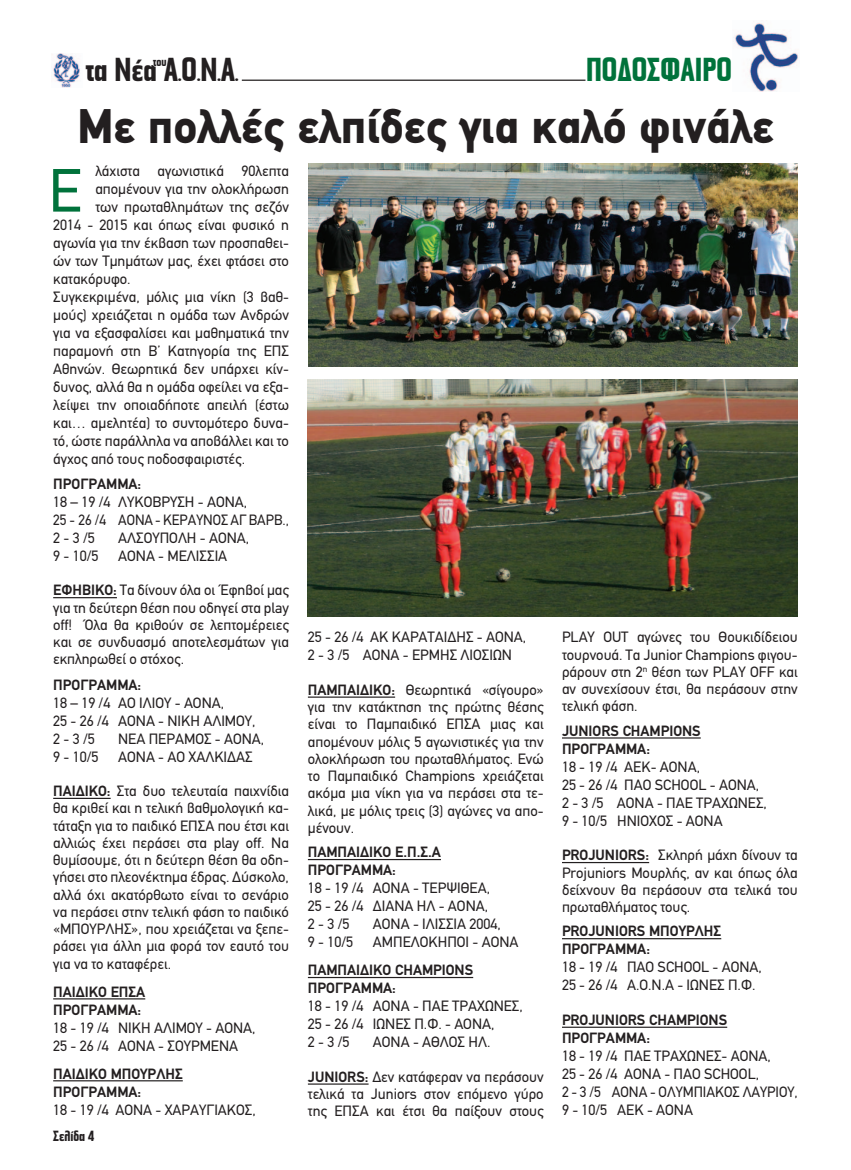
<style>
.page{position:relative;width:851px;height:1170px;background:#fff}
.page>*{position:absolute;margin:0;border:0;box-sizing:border-box;transform-origin:0 0}
.t1{font:61.12px "PF Din Text";color:#00723b}
.t2{font:900 48.75px "PF Din Text";color:#231f20}
.t3{font:700 33.75px "PF Stiele Futura";color:#231f20;scale:1.05 1}
.t4{font:700 33.75px "PF Stiele Futura";color:#00723b;scale:1.05 1}
.t5{font:15px/17.2px "PF Din Text";color:#231f20}
.t6{font:700 15px/18px "PF Din Text";color:#231f20}
.t7{font:700 15px "PF Stiele Futura";color:#231f20;scale:1.05 1}
.t8{font:700 13.12px "PF Stiele Futura";color:#231f20;scale:1.05 1}
.s1{font-size:18.75px}
.s2{font-weight:700}
</style>
<div class="page">
<hr style="left:242px;top:80px;width:343px;height:1px;background:#231f20">
<img style="left:51px;top:53px;width:29px;height:34px">
<img style="left:733px;top:23px;width:66px;height:69px">
<hr style="left:53px;top:597px;width:64px;height:1px;background:#231f20">
<hr style="left:53px;top:797px;width:58px;height:2px;background:#231f20">
<hr style="left:53px;top:998px;width:92px;height:1px;background:#231f20">
<hr style="left:53px;top:1080px;width:130px;height:1px;background:#231f20">
<hr style="left:308px;top:696px;width:87px;height:1px;background:#231f20">
<hr style="left:308px;top:858px;width:133px;height:2px;background:#231f20">
<hr style="left:308px;top:976px;width:165px;height:2px;background:#231f20">
<hr style="left:308px;top:1083px;width:60px;height:1px;background:#231f20">
<hr style="left:562px;top:737px;width:138px;height:1px;background:#231f20">
<hr style="left:562px;top:861px;width:87px;height:2px;background:#231f20">
<hr style="left:562px;top:938px;width:159px;height:1px;background:#231f20">
<hr style="left:562px;top:1026px;width:165px;height:1px;background:#231f20">
<img style="left:308px;top:163px;width:489px;height:204px">
<img style="left:307px;top:379px;width:490px;height:238px">
<h3 class="t4" style="left:586px;top:50px;width:140px">ΠΟΔΟΣΦΑΙΡΟ</h3>
<h2 class="t2" style="left:77px;top:97px;width:698px">Με πολλές ελπίδες για καλό φινάλε</h2>
<h3 class="t3" style="left:86px;top:50px;width:147px">τα Nέα Α<span class="s1">.</span>Ο<span class="s1">.</span>Ν<span class="s1">.</span>Α<span class="s1">.</span></h3>
<p class="t8" style="left:153px;top:54px;width:14px">του</p>
<h1 class="t1" style="left:49px;top:155px;width:35px">Ε</h1>
<p class="t5" style="left:95px;top:162px;width:195px">λάχιστα αγωνιστικά 90λεπτα</p>
<p class="t5" style="left:95px;top:180px;width:195px">απομένουν για την ολοκλήρωση</p>
<p class="t5" style="left:95px;top:198px;width:195px">των πρωταθλημάτων της σεζόν</p>
<p class="t5" style="left:53px;top:216px;width:237px">2014 - 2015 και όπως είναι φυσικό η</p>
<p class="t5" style="left:53px;top:234px;width:237px">αγωνία για την έκβαση των προσπαθει-</p>
<p class="t5" style="left:53px;top:252px;width:237px">ών των Τμημάτων μας, έχει φτάσει στο</p>
<p class="t5" style="left:53px;top:270px;width:79px">κατακόρυφο.</p>
<p class="t5" style="left:53px;top:288px;width:237px">Συγκεκριμένα, μόλις μια νίκη (3 βαθ-</p>
<p class="t5" style="left:53px;top:306px;width:237px">μούς) χρειάζεται η ομάδα των Ανδρών</p>
<p class="t5" style="left:53px;top:324px;width:237px">για να εξασφαλίσει και μαθηματικά την</p>
<p class="t5" style="left:53px;top:342px;width:237px">παραμονή στη Β’ Κατηγορία της ΕΠΣ</p>
<p class="t5" style="left:53px;top:360px;width:237px">Αθηνών. Θεωρητικά δεν υπάρχει κίν-</p>
<p class="t5" style="left:53px;top:378px;width:237px">δυνος, αλλά θα η ομάδα οφείλει να εξα-</p>
<p class="t5" style="left:53px;top:396px;width:237px">λείψει την οποιαδήποτε απειλή (έστω</p>
<p class="t5" style="left:53px;top:414px;width:237px">και… αμελητέα) το συντομότερο δυνα-</p>
<p class="t5" style="left:53px;top:432px;width:237px">τό, ώστε παράλληλα να αποβάλλει και το</p>
<p class="t5" style="left:53px;top:450px;width:193px">άγχος από τους ποδοσφαιριστές.</p>
<p class="t6" style="left:53px;top:474px;width:90px">ΠΡΟΓΡΑΜΜΑ:</p>
<p class="t5" style="left:53px;top:493px;width:237px;line-height:18px">18 – 19 /4 ΛΥΚΟΒΡΥΣΗ - ΑΟΝΑ,<br>25 - 26 /4 ΑΟΝΑ - ΚΕΡΑΥΝΟΣ ΑΓ ΒΑΡΒ.,<br>2 - 3 /5</p>
<p class="t5" style="left:118px;top:529px;width:132px">ΑΛΣΟΥΠΟΛΗ - ΑΟΝΑ,</p>
<p class="t5" style="left:53px;top:547px;width:47px">9 - 10/5</p>
<p class="t5" style="left:118px;top:547px;width:110px">ΑΟΝΑ - ΜΕΛΙΣΣΙΑ</p>
<p class="t5" style="left:53px;top:581px;width:237px;text-align:justify"><span class="s2">ΕΦΗΒΙΚΟ:</span> Τα δίνουν όλα οι Έφηβοί μας για τη δεύτερη θέση που οδηγεί στα play off! Όλα θα κριθούν σε λεπτομέρειες και σε συνδυασμό αποτελεσμάτων για εκπληρωθεί ο στόχος.</p>
<p class="t6" style="left:53px;top:675px;width:90px">ΠΡΟΓΡΑΜΜΑ:</p>
<p class="t5" style="left:53px;top:693px;width:204px;line-height:18px">18 – 19 /4 ΑΟ ΙΛΙΟΥ - ΑΟΝΑ,<br>25 - 26 /4 ΑΟΝΑ - ΝΙΚΗ ΑΛΙΜΟΥ,<br>2 - 3 /5</p>
<p class="t5" style="left:118px;top:729px;width:147px">ΝΕΑ ΠΕΡΑΜΟΣ - ΑΟΝΑ,</p>
<p class="t5" style="left:53px;top:747px;width:47px">9 - 10/5</p>
<p class="t5" style="left:118px;top:747px;width:136px">ΑΟΝΑ - ΑΟ ΧΑΛΚΙΔΑΣ</p>
<p class="t5" style="left:53px;top:782px;width:237px;text-align:justify"><span class="s2">ΠΑΙΔΙΚΟ:</span> Στα δυο τελευταία παιχνίδια θα κριθεί και η τελική βαθμολογική κα&shy;τάταξη για το παιδικό ΕΠΣΑ που έτσι και αλλιώς έχει περάσει στα play off. Να θυμίσουμε, ότι η δεύτερη θέση θα οδη&shy;γήσει στο πλεονέκτημα έδρας. Δύσκολο, αλλά όχι ακατόρθωτο είναι το σενάριο να περάσει στην τελική φάση το παιδικό «ΜΠΟΥΡΛΗΣ», που χρειάζεται να ξεπε&shy;ράσει για άλλη μια φορά τον εαυτό του για να το καταφέρει.</p>
<p class="t6" style="left:53px;top:982px;width:94px">ΠΑΙΔΙΚΟ ΕΠΣΑ<br>ΠΡΟΓΡΑΜΜΑ:</p>
<p class="t5" style="left:53px;top:1018px;width:204px;line-height:18px">18 - 19 /4 ΝΙΚΗ ΑΛΙΜΟΥ - ΑΟΝΑ,<br>25 - 26 /4 ΑΟΝΑ - ΣΟΥΡΜΕΝΑ</p>
<p class="t6" style="left:53px;top:1064px;width:131px">ΠΑΙΔΙΚΟ ΜΠΟΥΡΛΗΣ<br>ΠΡΟΓΡΑΜΜΑ:</p>
<p class="t5" style="left:53px;top:1100px;width:204px">18 - 19 /4 ΑΟΝΑ - ΧΑΡΑΥΓΙΑΚΟΣ,</p>
<p class="t7" style="left:53px;top:1127px;width:41px">Σελίδα 4</p>
<p class="t5" style="left:308px;top:628px;width:220px;line-height:18px">25 - 26 /4 ΑΚ ΚΑΡΑΤΑΙΔΗΣ - ΑΟΝΑ,<br>2 - 3 /5 ΑΟΝΑ - ΕΡΜΗΣ ΛΙΟΣΙΩΝ</p>
<p class="t5" style="left:308px;top:681px;width:237px;text-align:justify"><span class="s2">ΠΑΜΠΑΙΔΙΚΟ:</span> Θεωρητικά «σίγουρο» για την κατάκτηση της πρώτης θέσης είναι το Παμπαιδικό ΕΠΣΑ μιας και απομένουν μόλις 5 αγωνιστικές για την ολοκλήρωση του πρωταθλήματος. Ενώ το Παμπαιδικό Champions χρειάζεται ακόμα μια νίκη για να περάσει στα τε&shy;λικά, με μόλις τρεις (3) αγώνες να απο&shy;μένουν.</p>
<p class="t6" style="left:308px;top:843px;width:134px">ΠΑΜΠΑΙΔΙΚΟ Ε.Π.Σ.Α<br>ΠΡΟΓΡΑΜΜΑ:</p>
<p class="t5" style="left:308px;top:879px;width:183px;line-height:18px">18 - 19 /4 ΑΟΝΑ - ΤΕΡΨΙΘΕΑ,<br>25 - 26 /4 ΔΙΑΝΑ ΗΛ - ΑΟΝΑ,<br>2 - 3 /5</p>
<p class="t5" style="left:373px;top:915px;width:129px">ΑΟΝΑ - ΙΛΙΣΣΙΑ 2004,</p>
<p class="t5" style="left:308px;top:933px;width:47px">9 - 10/5</p>
<p class="t5" style="left:373px;top:933px;width:147px">ΑΜΠΕΛΟΚΗΠΟΙ - ΑΟΝΑ</p>
<p class="t6" style="left:308px;top:960px;width:167px">ΠΑΜΠΑΙΔΙΚΟ CHAMPIONS<br>ΠΡΟΓΡΑΜΜΑ:</p>
<p class="t5" style="left:308px;top:997px;width:216px;line-height:18px">18 - 19 /4 ΑΟΝΑ - ΠΑΕ ΤΡΑΧΩΝΕΣ,<br>25 - 26 /4 ΙΩΝΕΣ Π.Φ. - ΑΟΝΑ,<br>2 - 3 /5</p>
<p class="t5" style="left:373px;top:1033px;width:119px">ΑΟΝΑ - ΑΘΛΟΣ ΗΛ.</p>
<p class="t5" style="left:308px;top:1067px;width:237px;text-align:justify"><span class="s2">JUNIORS:</span> Δεν κατάφεραν να περάσουν τελικά τα Juniors στον επόμενο γύρο της ΕΠΣΑ και έτσι θα παίξουν στους</p>
<p class="t5" style="left:562px;top:628px;width:237px;text-align:justify">PLAY OUT αγώνες του Θουκιδίδειου τουρνουά. Τα Junior Champions φιγου&shy;ράρουν στη 2<sup>η</sup> θέση των PLAY OFF και αν συνεχίσουν έτσι, θα περάσουν στην τελική φάση.</p>
<p class="t6" style="left:562px;top:721px;width:140px">JUNIORS CHAMPIONS<br>ΠΡΟΓΡΑΜΜΑ:</p>
<p class="t5" style="left:562px;top:757px;width:206px;line-height:18px">18 - 19 /4 ΑΕΚ- ΑΟΝΑ,<br>25 - 26 /4 ΠΑΟ SCHOOL - ΑΟΝΑ,<br>2 - 3 /5 ΑΟΝΑ - ΠΑΕ ΤΡΑΧΩΝΕΣ,<br>9 - 10/5 ΗΝΙΟΧΟΣ - ΑΟΝΑ</p>
<p class="t5" style="left:562px;top:846px;width:237px;text-align:justify"><span class="s2">PROJUNIORS:</span> Σκληρή μάχη δίνουν τα Projuniors Μουρλής, αν και όπως όλα δείχνουν θα περάσουν στα τελικά του πρωταθλήματος τους.</p>
<p class="t6" style="left:562px;top:922px;width:161px">PROJUNIORS ΜΠΟΥΡΛΗΣ<br>ΠΡΟΓΡΑΜΜΑ:</p>
<p class="t5" style="left:562px;top:958px;width:201px;line-height:18px">18 - 19 /4 ΠΑΟ SCHOOL - ΑΟΝΑ,<br>25 - 26 /4 Α.Ο.Ν.A - ΙΩΝΕΣ Π.Φ.</p>
<p class="t6" style="left:562px;top:1010px;width:167px">PROJUNIORS CHAMPIONS<br>ΠΡΟΓΡΑΜΜΑ:</p>
<p class="t5" style="left:562px;top:1046px;width:237px;line-height:18px">18 - 19 /4 ΠΑΕ ΤΡΑΧΩΝΕΣ- ΑΟΝΑ,<br>25 - 26 /4 ΑΟΝΑ - ΠΑΟ SCHOOL,<br>2 - 3 /5 ΑΟΝΑ - ΟΛΥΜΠΙΑΚΟΣ ΛΑΥΡΙΟΥ,<br>9 - 10/5 ΑΕΚ - ΑΟΝΑ</p>
</div>
